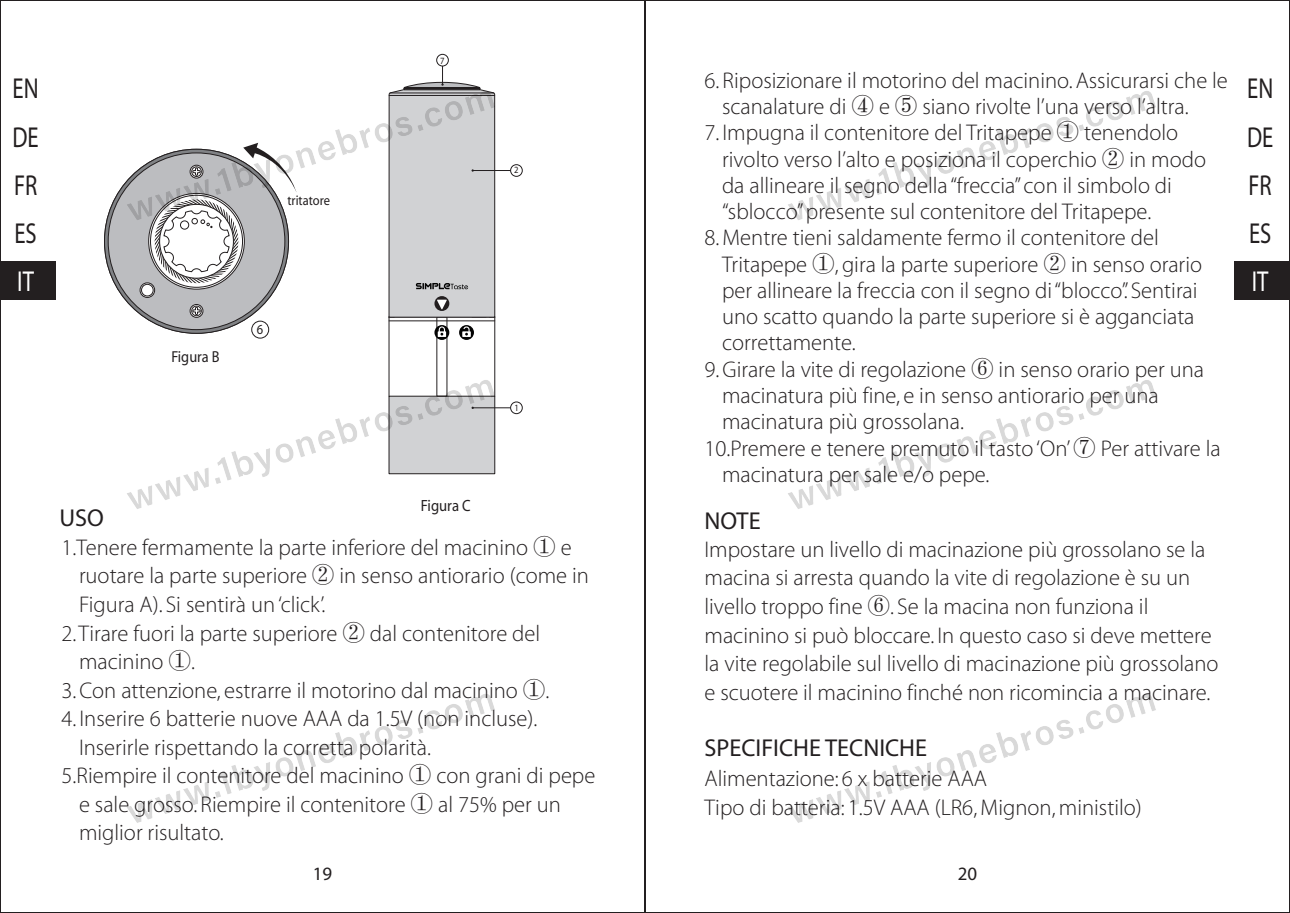
<style>
.page{position:relative;width:1290px;height:913px;background:#fff}
.page>*{position:absolute;margin:0;border:0;box-sizing:border-box;transform-origin:0 0}
.t1{font:29.05px/48.3px "Adobe Corp ID Myriad Rg";color:#231f20;text-align:justify;scale:.79 1}
.t2{font:29.05px "Adobe Corp ID Myriad Rg";color:#fff;scale:.79 1}
.t3{font:24.5px "Adobe Corp ID Myriad Rg";color:#231f20}
.t4{font:22.75px/28.7px "Adobe Corp ID Myriad Lt";color:#231f20}
.t5{font:18.9px "Adobe Corp ID Myriad Rg";color:#231f20}
.t6{font:16.45px "Adobe Corp ID Myriad Rg";color:#231f20;scale:.9 1}
.t7{font:16.1px "Adobe Corp ID Myriad Rg";color:#231f20;scale:.9 1}
.t8{font:14px "Adobe Corp ID Myriad Rg";color:#231f20;scale:.9 1}
.t9{font:9.45px "Adobe Corp ID Myriad Rg";color:#231f20;scale:.9 1}
.s1{font-family:"Adobe Song Std";font-weight:300}
</style>
<div class="page">
<div style="left:0;top:261px;width:55px;height:39px;background:#231f20"></div>
<div style="left:1234px;top:261px;width:56px;height:39px;background:#231f20"></div>
<hr style="left:473px;top:170px;width:38px;height:1px;background:#231f20">
<hr style="left:473px;top:407px;width:38px;height:1px;background:#231f20">
<div style="left:436px;top:54px;width:13px;height:13px;border:1px solid #231f20;border-radius:50%"></div>
<div style="left:510px;top:164px;width:13px;height:13px;border:1px solid #231f20;border-radius:50%"></div>
<div style="left:510px;top:401px;width:13px;height:13px;border:1px solid #231f20;border-radius:50%"></div>
<svg style="left:104px;top:186px;width:18px;height:110px"></svg>
<img style="left:788px;top:91px;width:368px;height:732px">
<img style="left:122px;top:77px;width:379px;height:746px">
<p class="t1" style="left:13px;top:66px;width:35px">EN DE FR ES</p>
<p class="t2" style="left:17px;top:267px;width:23px">IT</p>
<p class="t8" style="left:287px;top:193px;width:49px">tritatore</p>
<p class="t7" style="left:171px;top:348px;width:55px">Figura B</p>
<p class="t8" style="left:257px;top:323px;width:9px">6</p>
<p class="t9" style="left:440px;top:56px;width:6px">7</p>
<p class="t9" style="left:514px;top:165px;width:6px">2</p>
<p class="t9" style="left:514px;top:403px;width:6px">1</p>
<p class="t6" style="left:421px;top:497px;width:57px">Figura C</p>
<p class="t3" style="left:60px;top:505px;width:46px">USO</p>
<p class="t4" style="left:79px;top:534px;width:511px;text-indent:-17px">1.Tenere fermamente la parte inferiore del macinino <span class="s1">①</span> e ruotare la parte superiore <span class="s1">②</span> in senso antiorario (come in<br>Figura A). Si sentirà un ‘click’.</p>
<p class="t4" style="left:79px;top:620px;width:463px;text-indent:-17px">2. Tirare fuori la parte superiore <span class="s1">②</span> dal contenitore del macinino <span class="s1">①</span>.</p>
<p class="t4" style="left:62px;top:677px;width:489px">3. Con attenzione, estrarre il motorino dal macinino <span class="s1">①</span>.</p>
<p class="t4" style="left:62px;top:705px;width:477px">4. Inserire 6 batterie nuove AAA da 1.5V (non incluse).</p>
<p class="t4" style="left:79px;top:734px;width:353px">Inserirle rispettando la corretta polarità.</p>
<p class="t4" style="left:62px;top:762px;width:535px">5.Riempire il contenitore del macinino <span class="s1">①</span> con grani di pepe</p>
<p class="t4" style="left:79px;top:791px;width:483px">e sale grosso. Riempire il contenitore <span class="s1">①</span> al 75% per un</p>
<p class="t4" style="left:79px;top:819px;width:146px">miglior risultato.</p>
<p class="t4" style="left:722px;top:68px;width:507px;line-height:26.2px;text-indent:-17px">6. Riposizionare il motorino del macinino. Assicurarsi che le scanalature di <span class="s1">④</span> e <span class="s1">⑤</span> siano rivolte l’una verso l’altra.</p>
<p class="t4" style="left:722px;top:121px;width:485px;line-height:26.2px;text-indent:-17px">7. Impugna il contenitore del Tritapepe <span class="s1">①</span> tenendolo rivolto verso l’alto e posiziona il coperchio <span class="s1">②</span> in modo da allineare il segno della “freccia” con il simbolo di “sblocco” presente sul contenitore del Tritapepe.</p>
<p class="t4" style="left:722px;top:226px;width:482px;line-height:26.2px;text-indent:-17px">8. Mentre tieni saldamente fermo il contenitore del Tritapepe <span class="s1">①</span>, gira la parte superiore <span class="s1">②</span> in senso orario per allineare la freccia con il segno di “blocco”. Sentirai uno scatto quando la parte superiore si è agganciata correttamente.</p>
<p class="t4" style="left:704px;top:356px;width:501px">9. Girare la vite di regolazione <span class="s1">⑥</span> in senso orario per una</p>
<p class="t4" style="left:722px;top:382px;width:438px">macinatura più fine, e in senso antiorario per una</p>
<p class="t4" style="left:722px;top:408px;width:243px">macinatura più grossolana.</p>
<p class="t4" style="left:704px;top:435px;width:518px">10.Premere e tenere premuto il tasto ‘On’ <span class="s1">⑦</span> Per attivare la</p>
<p class="t4" style="left:722px;top:461px;width:269px">macinatura per sale e/o pepe.</p>
<p class="t3" style="left:704px;top:509px;width:58px">NOTE</p>
<p class="t4" style="left:704px;top:536px;width:516px">Impostare un livello di macinazione più grossolano se la macina si arresta quando la vite di regolazione è su un livello troppo fine <span class="s1">⑥</span>. Se la macina non funziona il macinino si può bloccare. In questo caso si deve mettere la vite regolabile sul livello di macinazione più grossolano e scuotere il macinino finché non ricomincia a macinare.</p>
<p class="t3" style="left:704px;top:736px;width:224px">SPECIFICHE TECNICHE</p>
<p class="t4" style="left:704px;top:765px;width:439px">Alimentazione: 6 x batterie AAA<br>Tipo di batteria: 1.5V AAA (LR6, Mignon, ministilo)</p>
<p class="t5" style="left:313px;top:864px;width:21px">19</p>
<p class="t5" style="left:958px;top:864px;width:21px">20</p>
<p class="t1" style="left:1247px;top:66px;width:35px">EN DE FR ES</p>
<p class="t2" style="left:1252px;top:267px;width:23px">IT</p>
</div>
